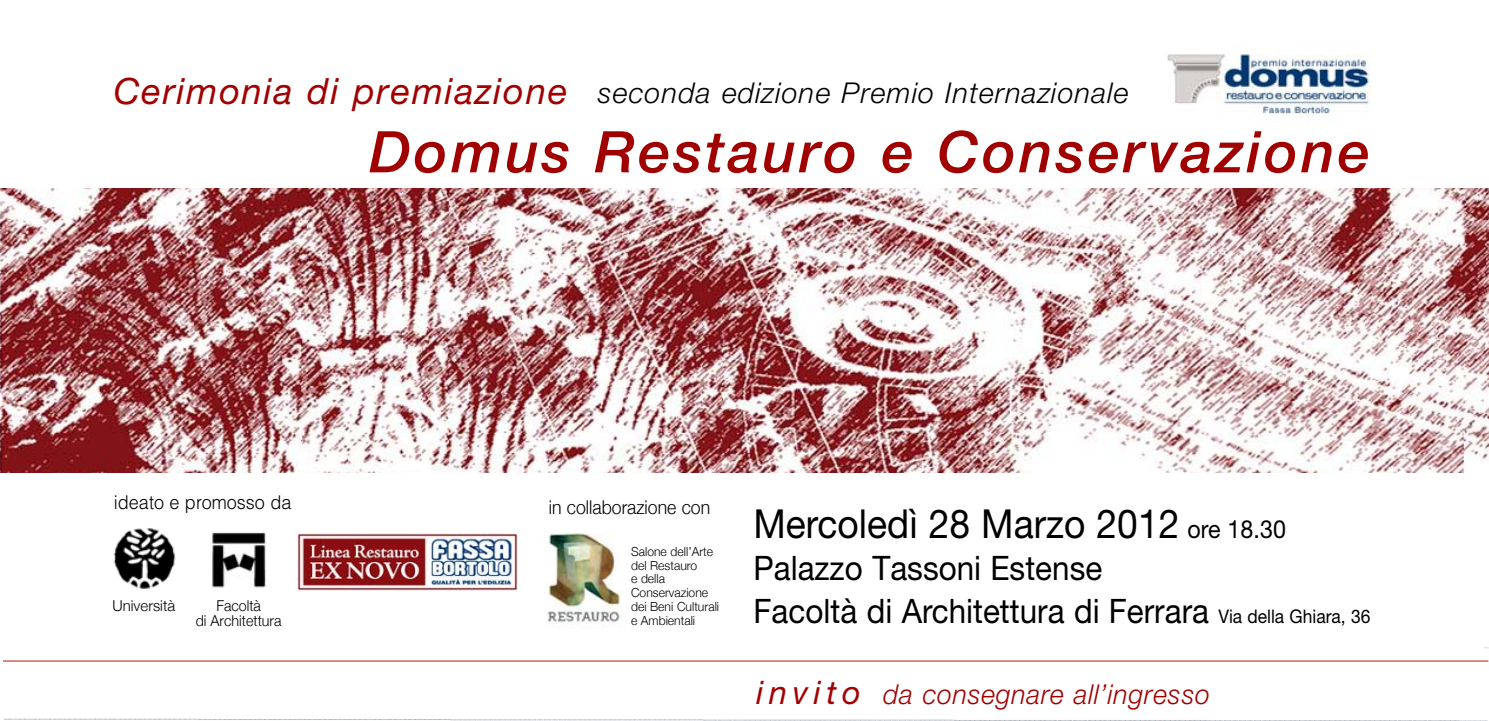
<style>
.page{position:relative;width:1489px;height:721px;background:#fff}
.page>*{position:absolute;margin:0;border:0;box-sizing:border-box;transform-origin:0 0}
.t1{font:italic 500 57.5px "Helvetica Neue";letter-spacing:.055em;color:#a10000}
.t2{font:40px "Helvetica Neue";color:#000;scale:.93 1}
.t3{font:33.75px/42.5px "Helvetica Neue";color:#000;scale:.93 1}
.t4{font:italic 300 28.75px "Helvetica Neue";letter-spacing:.04em;color:#000}
.t5{font:italic 300 27.5px "Helvetica Neue";letter-spacing:.025em;color:#a10000}
.t6{font:300 19px "Helvetica Neue";color:#000;scale:.93 1}
.t7{font:300 19px "Helvetica";color:#000;scale:.95 1}
.t8{font:300 15px/15px "Helvetica Neue";color:#000;text-align:center;scale:.95 1}
.t9{font:300 15px "Helvetica Neue";color:#000}
.t10{font:300 12.5px/13.8px "Helvetica Neue";color:#000}
.s1{font-weight:400;font-size:36.25px;color:#a10000}
.s2{font-size:25px}
.s3{font-size:18.75px}
.s4{font-weight:400;font-size:32.5px}
</style>
<div class="page">
<hr style="left:3px;top:661px;width:1485px;height:1px;background:#b21800">
<img style="left:0;top:188px;width:1489px;height:285px">
<img style="left:113px;top:528px;width:63px;height:61px">
<img style="left:298px;top:533px;width:220px;height:58px">
<img style="left:211px;top:532px;width:55px;height:56px">
<img style="left:1167px;top:53px;width:204px;height:62px">
<img style="left:545px;top:533px;width:77px;height:91px">
<svg style="left:4px;top:719px;width:1483px;height:2px"></svg>
<h3 class="t4" style="left:114px;top:82px;width:1016px"><span class="s1">Cerimonia di pre m ia z io n e</span> seconda edizione Premio Internazionale</h3>
<h1 class="t1" style="left:369px;top:131px;width:1002px">Domus Restauro e Conserv a z io n e</h1>
<h3 class="t7" style="left:114px;top:495px;width:188px">ideato e promosso da</h3>
<h3 class="t6" style="left:549px;top:495px;width:175px">in collaborazione con</h3>
<p class="t9" style="left:113px;top:596px;width:64px">Università</p>
<p class="t8" style="left:196px;top:598px;width:92px">Facoltà<br>di Architettura</p>
<p class="t10" style="left:631px;top:544px;width:90px">Salone dell’Arte del Restauro<br>e della<br>Conservazione dei Beni Culturali e Ambientali</p>
<h2 class="t2" style="left:753px;top:509px;width:574px">Mercoledì 28 Marzo 2012 <span class="s2">ore 18.30</span></h2>
<h3 class="t3" style="left:753px;top:550px;width:665px">Palazzo Tassoni Estense<br>Facoltà di Architettura di Ferrara <span class="s3">Via della Ghiara, 36</span></h3>
<h3 class="t5" style="left:756px;top:684px;width:455px"><span class="s4">i n v i t o</span> da consegnare all’ingresso</h3>
</div>
